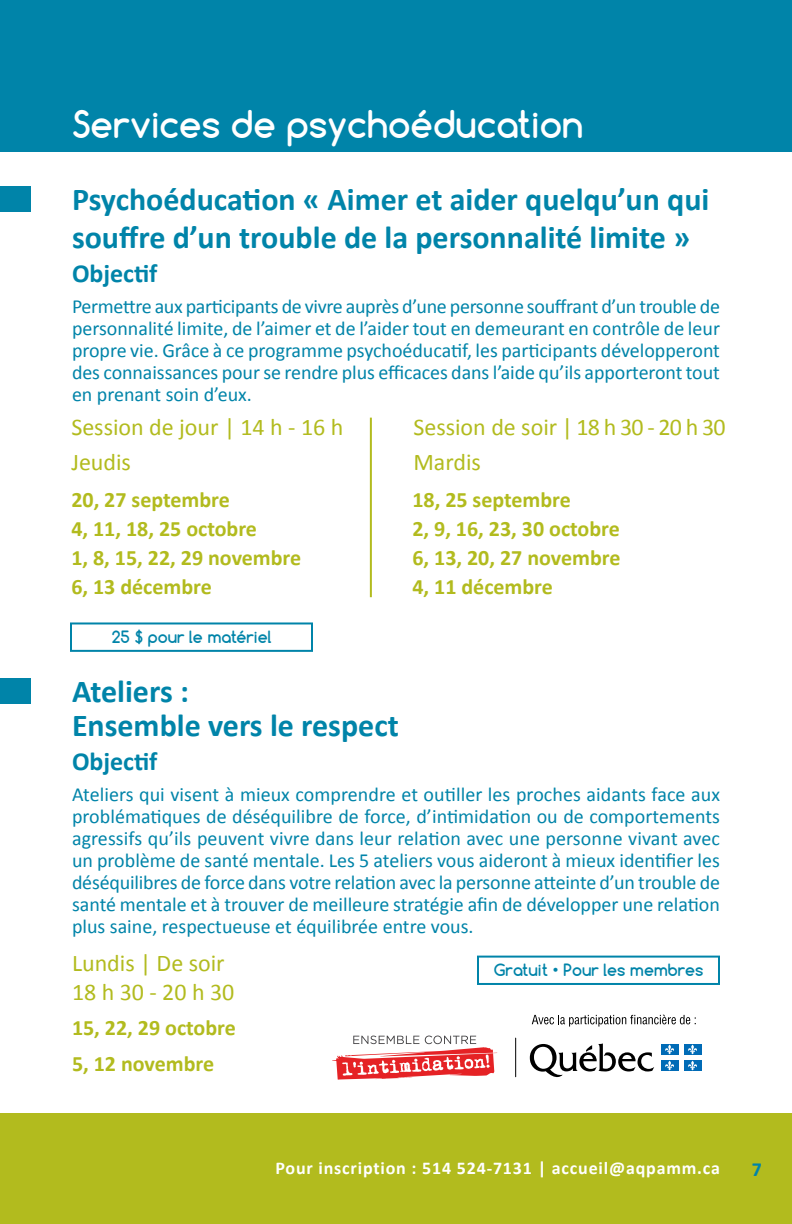
<style>
.page{position:relative;width:792px;height:1224px;background:#fff}
.page>*{position:absolute;margin:0;border:0;box-sizing:border-box;transform-origin:0 0}
.t1{font:700 36px "Comfortaa";color:#fff}
.t2{font:700 32px/38.4px "Calibri";color:#0084a9}
.t3{font:700 26px "Calibri";color:#0084a9}
.t4{font:24px/28.8px "Calibri";color:#b2bb1e}
.t5{font:700 22px/29.2px "Calibri";color:#b2bb1e}
.t6{font:20px/22px "Calibri";color:#0084a9;text-align:justify}
.t7{font:700 20px "Calibri";color:#0084a9}
.t8{font:700 18px "Calibri";letter-spacing:.045em;color:#fff}
.t9{font:700 16px "Comfortaa";color:#0084a9}
</style>
<div class="page">
<div style="left:0;top:1113px;width:792px;height:111px;background:#b2bb1e"></div>
<div style="left:477px;top:956px;width:243px;height:29px;border:2px solid #0084a9"></div>
<div style="left:0;top:0;width:792px;height:151px;background:#0084a9"></div>
<div style="left:0;top:186px;width:30px;height:26px;background:#0084a9"></div>
<div style="left:0;top:678px;width:30px;height:26px;background:#0084a9"></div>
<hr style="left:370px;top:418px;width:2px;height:179px;background:#b2bb1e">
<div style="left:70px;top:622px;width:243px;height:30px;border:2px solid #0084a9"></div>
<svg style="left:332px;top:1036px;width:165px;height:44px"></svg>
<svg style="left:532px;top:1015px;width:164px;height:12px"></svg>
<hr style="left:515px;top:1038px;width:1px;height:39px;background:#000">
<svg style="left:530px;top:1043px;width:124px;height:34px"></svg>
<div style="left:661px;top:1044px;width:17px;height:11px;background:#006bb6"></div>
<svg style="left:665px;top:1045px;width:9px;height:9px"></svg>
<div style="left:684px;top:1044px;width:17px;height:11px;background:#006bb6"></div>
<svg style="left:688px;top:1045px;width:9px;height:9px"></svg>
<div style="left:661px;top:1060px;width:17px;height:11px;background:#006bb6"></div>
<svg style="left:665px;top:1061px;width:9px;height:9px"></svg>
<div style="left:684px;top:1060px;width:17px;height:11px;background:#006bb6"></div>
<svg style="left:688px;top:1061px;width:9px;height:9px"></svg>
<h1 class="t1" style="left:72px;top:102px;width:513px">Services de psychoéducation</h1>
<h2 class="t2" style="left:72px;top:180px;width:639px">Psychoéducation « Aimer et aider quelqu’un qui souffre d’un trouble de la personnalité limite »</h2>
<h3 class="t3" style="left:72px;top:257px;width:87px">Objectif</h3>
<p class="t6" style="left:72px;top:296px;width:650px">Permettre aux participants de vivre auprès d’une personne souffrant d’un trouble de personnalité limite, de l’aimer et de l’aider tout en demeurant en contrôle de leur propre vie. Grâce à ce programme psychoéducatif, les participants développeront des connaissances pour se rendre plus efficaces dans l’aide qu’ils apporteront tout en prenant soin d’eux.</p>
<p class="t4" style="left:71px;top:413px;width:274px">Session de jour | 14 h - 16 h</p>
<p class="t4" style="left:413px;top:413px;width:314px">Session de soir | 18 h 30 - 20 h 30</p>
<p class="t4" style="left:71px;top:447px;width:61px">Jeudis</p>
<p class="t4" style="left:413px;top:447px;width:69px">Mardis</p>
<p class="t5" style="left:71px;top:485px;width:231px">20, 27 septembre<br>4, 11, 18, 25 octobre<br>1, 8, 15, 22, 29 novembre<br>6, 13 décembre</p>
<p class="t5" style="left:412px;top:485px;width:210px">18, 25 septembre<br>2, 9, 16, 23, 30 octobre<br>6, 13, 20, 27 novembre<br>4, 11 décembre</p>
<p class="t9" style="left:112px;top:627px;width:161px">25 $ pour le matériel</p>
<h2 class="t2" style="left:72px;top:675px;width:328px;line-height:34px">Ateliers :<br>Ensemble vers le respect</h2>
<h3 class="t3" style="left:72px;top:745px;width:87px">Objectif</h3>
<p class="t6" style="left:72px;top:784px;width:650px">Ateliers qui visent à mieux comprendre et outiller les proches aidants face aux problématiques de déséquilibre de force, d’intimidation ou de comportements agressifs qu’ils peuvent vivre dans leur relation avec une personne vivant avec un problème de santé mentale. Les 5 ateliers vous aideront à mieux identifier les déséquilibres de force dans votre relation avec la personne atteinte d’un trouble de santé mentale et à trouver de meilleure stratégie afin de développer une relation plus saine, respectueuse et équilibrée entre vous.</p>
<p class="t4" style="left:72px;top:949px;width:164px">Lundis | De soir<br>18 h 30 - 20 h 30</p>
<p class="t5" style="left:72px;top:1010px;width:165px;line-height:35.4px">15, 22, 29 octobre<br>5, 12 novembre</p>
<p class="t9" style="left:494px;top:960px;width:211px">Gratuit • Pour les membres</p>
<p class="t8" style="left:275px;top:1157px;width:446px">Pour inscription : 514 524-7131 | accueil@aqpamm.ca</p>
<p class="t7" style="left:752px;top:1157px;width:12px">7</p>
</div>
